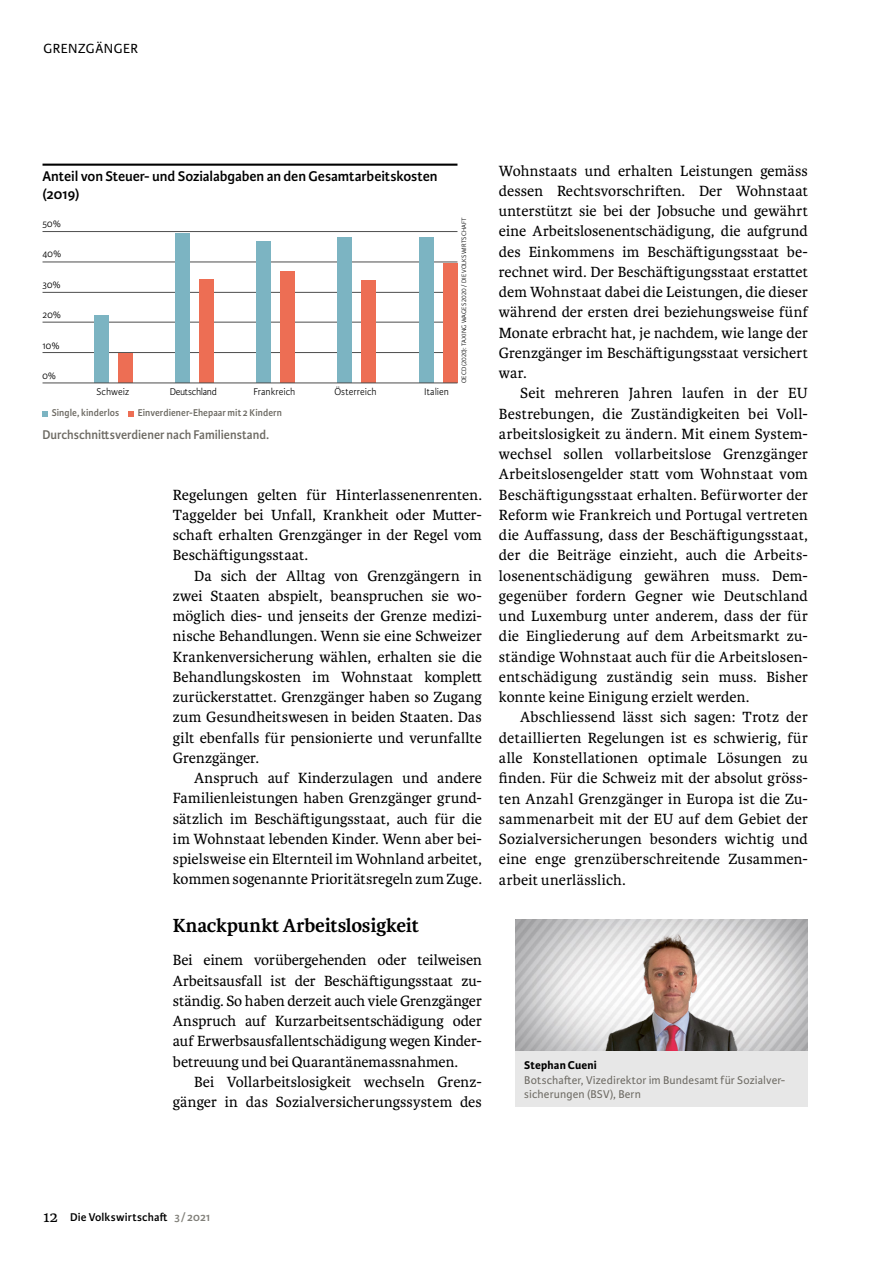
<style>
.page{position:relative;width:893px;height:1263px;background:#fff}
.page>*{position:absolute;margin:0;border:0;box-sizing:border-box;transform-origin:0 0}
.t1{font:700 20.25px "Karmina";letter-spacing:-.01em;color:#000}
.t2{font:15.75px/20.2px "Karmina";letter-spacing:.005em;color:#000;text-align:justify}
.t3{font:600 15px/18px "Karmina Sans";letter-spacing:-.005em;color:#000}
.t4{font:14.1px "Karmina Sans";letter-spacing:.035em;color:#000}
.t5{font:600 13.5px "Karmina Sans";color:#6d6a63;scale:.95 1}
.t6{font:12px/14.4px "Karmina Sans";letter-spacing:.01em;color:#6d6a63}
.t7{font:600 12px "Karmina Sans";letter-spacing:.01em;color:#000}
.t8{font:700 12px "Karmina Sans";letter-spacing:.015em;color:#000}
.t9{font:300 10.5px "Karmina Sans";letter-spacing:.005em;color:#000;scale:.95 1}
.t10{font:600 10.5px "Karmina Sans";letter-spacing:.005em;color:#6d6a63;scale:.95 1}
.t11{font:300 10.5px "Karmina Sans";letter-spacing:-.025em;color:#000;scale:.95 1}
.t12{font:300 6.75px "Karmina Sans";letter-spacing:.005em;color:#000}
.s1{font-family:"Karmina";font-weight:400;font-size:16.5px}
.s2{color:#81807a}
</style>
<div class="page">
<img style="left:516px;top:919px;width:292px;height:132px">
<img style="left:597px;top:925px;width:145px;height:127px">
<div style="left:516px;top:1052px;width:292px;height:55px;background:#e7e7e7"></div>
<hr style="left:43px;top:164px;width:414px;height:2px;background:#000">
<hr style="left:43px;top:352px;width:414px;height:1px;background:#4d4d4d">
<hr style="left:43px;top:322px;width:414px;height:1px;background:#4d4d4d">
<hr style="left:43px;top:292px;width:414px;height:1px;background:#4d4d4d">
<hr style="left:43px;top:262px;width:414px;height:1px;background:#4d4d4d">
<hr style="left:43px;top:231px;width:414px;height:1px;background:#4d4d4d">
<div style="left:95px;top:315px;width:14px;height:68px;background:#7cb4c2"></div>
<div style="left:175px;top:233px;width:15px;height:150px;background:#7cb4c2"></div>
<div style="left:256px;top:242px;width:15px;height:141px;background:#7cb4c2"></div>
<div style="left:337px;top:238px;width:15px;height:145px;background:#7cb4c2"></div>
<div style="left:419px;top:237px;width:15px;height:146px;background:#7cb4c2"></div>
<div style="left:118px;top:353px;width:15px;height:30px;background:#ed6e54"></div>
<div style="left:199px;top:279px;width:15px;height:104px;background:#ed6e54"></div>
<div style="left:280px;top:271px;width:15px;height:112px;background:#ed6e54"></div>
<div style="left:361px;top:281px;width:15px;height:102px;background:#ed6e54"></div>
<div style="left:443px;top:264px;width:14px;height:119px;background:#ed6e54"></div>
<svg style="left:43px;top:411px;width:5px;height:5px"></svg>
<svg style="left:129px;top:411px;width:5px;height:5px"></svg>
<hr style="left:43px;top:383px;width:414px;height:1px;background:#4d4d4d">
<p class="t4" style="left:43px;top:41px;width:96px">GRENZGÄNGER</p>
<p class="t3" style="left:43px;top:168px;width:397px">Anteil von Steuer- und Sozialabgaben an den Gesamtarbeitskosten (2019)</p>
<p class="t9" style="left:43px;top:218px;width:21px">50%</p>
<p class="t9" style="left:43px;top:248px;width:21px">40%</p>
<p class="t9" style="left:43px;top:279px;width:21px">30%</p>
<p class="t9" style="left:43px;top:309px;width:21px">20%</p>
<p class="t9" style="left:43px;top:339px;width:20px">10%</p>
<p class="t9" style="left:43px;top:370px;width:16px">0%</p>
<p class="t9" style="left:97px;top:386px;width:36px">Schweiz</p>
<p class="t11" style="left:170px;top:386px;width:51px">Deutschland</p>
<p class="t9" style="left:253px;top:386px;width:46px">Frankreich</p>
<p class="t9" style="left:334px;top:386px;width:46px">Österreich</p>
<p class="t9" style="left:424px;top:386px;width:28px">Italien</p>
<p class="t10" style="left:52px;top:407px;width:73px">Single, kinderlos</p>
<p class="t10" style="left:138px;top:407px;width:153px">Einverdiener-Ehepaar mit 2 Kindern</p>
<p class="t5" style="left:42px;top:427px;width:240px">Durchschnittsverdiener nach Familienstand.</p>
<p class="t12" style="left:460px;top:383px;width:167px;rotate:-90deg">OECD (2020): TAXING WAGES 2020 / DIE VOLKSWIRTSCHAFT</p>
<p class="t2" style="left:173px;top:484px;width:310px">Regelungen gelten für Hinterlassenenrenten.<br>Taggelder bei Unfall, Krankheit oder Mutter&shy;schaft erhalten Grenzgänger in der Regel vom Beschäftigungsstaat.</p>
<p class="t2" style="left:173px;top:566px;width:311px;text-indent:21px">Da sich der Alltag von Grenzgängern in zwei Staaten abspielt, beanspruchen sie wo&shy;möglich dies- und jenseits der Grenze medizi&shy;nische Behandlungen. Wenn sie eine Schweizer Krankenversicherung wählen, erhalten sie die Behandlungskosten im Wohnstaat komplett zurückerstattet. Grenzgänger haben so Zugang zum Gesundheitswesen in beiden Staaten. Das gilt ebenfalls für pensionierte und verunfallte Grenzgänger.</p>
<p class="t2" style="left:173px;top:768px;width:311px;text-indent:21px">Anspruch auf Kinderzulagen und andere Familienleistungen haben Grenzgänger grund&shy;sätzlich im Beschäftigungsstaat, auch für die im Wohnstaat lebenden Kinder. Wenn aber bei&shy;spielsweise ein Elternteil im Wohnland arbeitet, kommen sogenannte Prioritätsregeln zum Zuge.</p>
<p class="t1" style="left:173px;top:914px;width:247px">Knackpunkt Arbeitslosigkeit</p>
<p class="t2" style="left:173px;top:950px;width:311px">Bei einem vorübergehenden oder teilweisen Arbeitsausfall ist der Beschäftigungsstaat zu&shy;ständig. So haben derzeit auch viele Grenzgänger Anspruch auf Kurzarbeitsentschädigung oder auf Erwerbsausfallentschädigung wegen Kinder&shy;betreuung und bei Quarantänemassnahmen.</p>
<p class="t2" style="left:173px;top:1072px;width:310px;text-align:right">Bei Vollarbeitslosigkeit wechseln Grenz&shy;gänger in das Sozialversicherungssystem des</p>
<p class="t2" style="left:499px;top:161px;width:310px">Wohnstaats und erhalten Leistungen gemäss dessen Rechtsvorschriften. Der Wohnstaat unterstützt sie bei der Jobsuche und gewährt eine Arbeitslosenentschädigung, die aufgrund des Einkommens im Beschäftigungsstaat be&shy;rechnet wird. Der Beschäftigungsstaat erstattet dem Wohnstaat dabei die Leistungen, die dieser während der ersten drei beziehungsweise fünf Monate erbracht hat, je nachdem, wie lange der Grenzgänger im Beschäftigungsstaat versichert war.</p>
<p class="t2" style="left:499px;top:383px;width:311px;text-indent:21px">Seit mehreren Jahren laufen in der EU Bestrebungen, die Zuständigkeiten bei Voll&shy;arbeitslosigkeit zu ändern. Mit einem System&shy;wechsel sollen vollarbeitslose Grenzgänger Arbeitslosengelder statt vom Wohnstaat vom Beschäftigungsstaat erhalten. Befürworter der Reform wie Frankreich und Portugal vertreten die Auffassung, dass der Beschäftigungsstaat, der die Beiträge einzieht, auch die Arbeits&shy;losenentschädigung gewähren muss. Dem&shy;gegenüber fordern Gegner wie Deutschland und Luxemburg unter anderem, dass der für die Eingliederung auf dem Arbeitsmarkt zu&shy;ständige Wohnstaat auch für die Arbeitslosen&shy;entschädigung zuständig sein muss. Bisher konnte keine Einigung erzielt werden.</p>
<p class="t2" style="left:499px;top:707px;width:311px;text-indent:21px">Abschliessend lässt sich sagen: Trotz der detaillierten Regelungen ist es schwierig, für alle Konstellationen optimale Lösungen zu finden. Für die Schweiz mit der absolut gröss&shy;ten Anzahl Grenzgänger in Europa ist die Zu&shy;sammenarbeit mit der EU auf dem Gebiet der Sozialversicherungen besonders wichtig und eine enge grenzüberschreitende Zusammen&shy;arbeit unerlässlich.</p>
<p class="t8" style="left:524px;top:1058px;width:74px">Stephan Cueni</p>
<p class="t6" style="left:524px;top:1073px;width:262px">Botschafter, Vizedirektor im Bundesamt für Sozialver&shy;sicherungen (BSV), Bern</p>
<p class="t7" style="left:43px;top:1210px;width:169px"><span class="s1">12</span> Die Volkswirtschaft <span class="s2">3 /2021</span></p>
</div>
